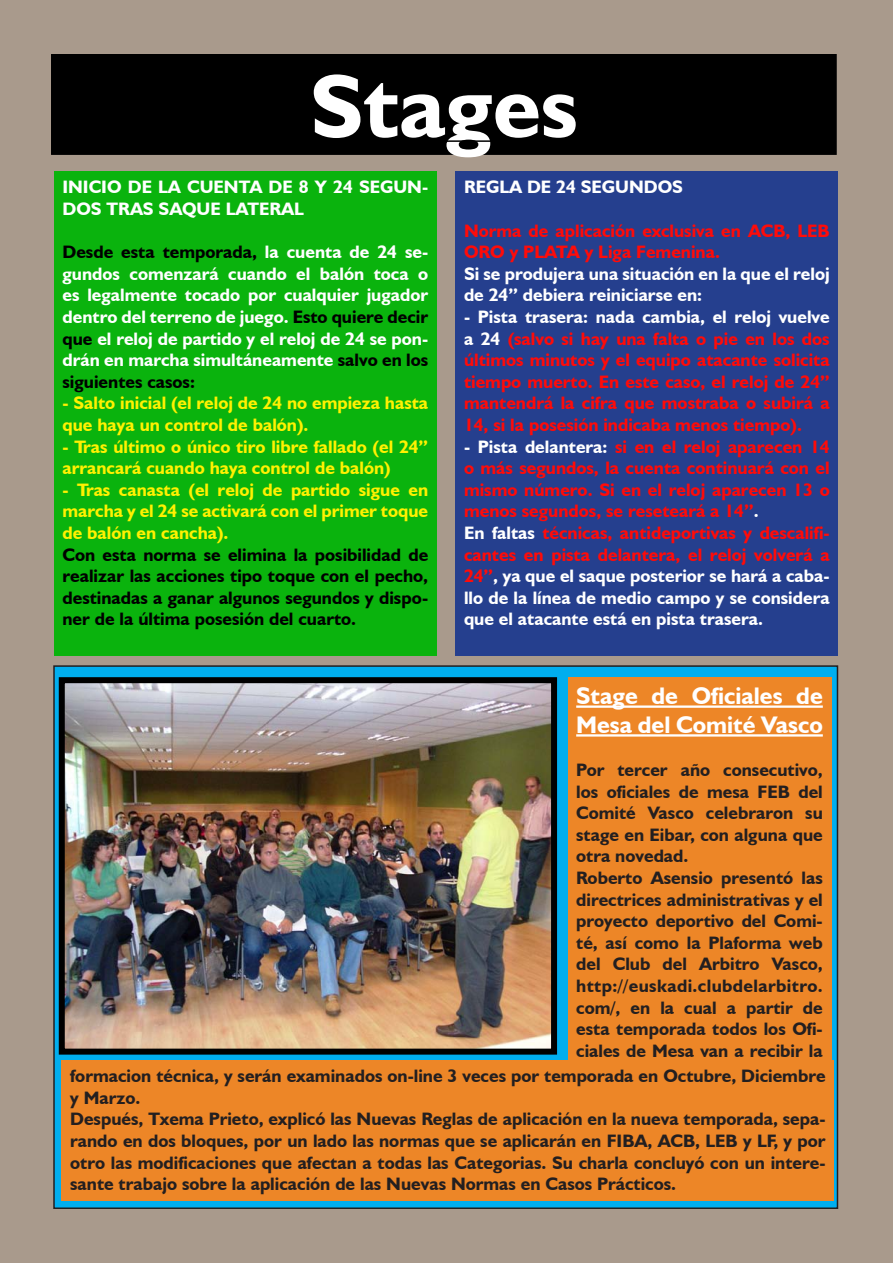
<style>
.page{position:relative;width:893px;height:1263px;background:#a99a8c}
.page>*{position:absolute;margin:0;border:0;box-sizing:border-box;transform-origin:0 0}
.t1{font:700 90px "Humanist 521 BT";color:#fff}
.t2{font:700 24px/28.8px "Humanist 521 BT";color:#fff}
.t3{font:700 18px/21.6px "Humanist 521 BT";color:#231f20;text-align:justify}
.t4{font:700 18px/21.6px "Humanist 521 BT";color:#fff}
.t5{font:700 18px/21.6px "Humanist 521 BT";color:#ff0b09;text-align:justify}
.t6{font:700 18px/21.6px "Humanist 521 BT";color:#fff101}
.t7{font:700 18px/21.6px "Humanist 521 BT";color:#000;text-align:justify}
.s1{color:#000}
.s2{color:#fff}
.s3{color:#ff0b09}
</style>
<div class="page">
<div style="left:51px;top:54px;width:786px;height:101px;background:#000;border:2px solid #000"></div>
<div style="left:54px;top:171px;width:383px;height:484px;background:#0ab30d"></div>
<div style="left:455px;top:171px;width:383px;height:484px;background:#253f8e"></div>
<div style="left:54px;top:666px;width:783px;height:542px;background:#00aeef"></div>
<img style="left:66px;top:684px;width:484px;height:363px">
<div style="left:59px;top:677px;width:498px;height:377px;border:6px solid #000"></div>
<div style="left:568px;top:677px;width:263px;height:392px;background:#ed8627"></div>
<hr style="left:576px;top:705px;width:247px;height:3px;background:#fff">
<hr style="left:576px;top:734px;width:247px;height:3px;background:#fff">
<div style="left:62px;top:1060px;width:772px;height:140px;background:#ed8627"></div>
<p class="t1" style="left:310px;top:50px;width:270px">Stages</p>
<p class="t4" style="left:63px;top:176px;width:367px">INICIO DE LA CUENTA DE 8 Y 24 SEGUN-<br>DOS TRAS SAQUE LATERAL</p>
<p class="t4" style="left:63px;top:241px;width:367px;text-align:justify"><span class="s1">Desde esta temporada,</span> la cuenta de 24 se&shy;gundos comenzará cuando el balón toca o es legalmente tocado por cualquier jugador dentro del terreno de juego. <span class="s1">Esto quiere decir que</span> el reloj de partido y el reloj de 24 se pon&shy;drán en marcha simultáneamente <span class="s1">salvo en los siguientes casos:</span></p>
<p class="t6" style="left:63px;top:392px;width:367px">- Salto inicial (el reloj de 24 no empieza hasta que haya un control de balón).</p>
<p class="t6" style="left:63px;top:435px;width:367px">- Tras último o único tiro libre fallado (el 24” arrancará cuando haya control de balón)</p>
<p class="t6" style="left:63px;top:478px;width:367px;text-align:justify">- Tras canasta (el reloj de partido sigue en marcha y el 24 se activará con el primer toque de balón en cancha).</p>
<p class="t7" style="left:63px;top:543px;width:367px">Con esta norma se elimina la posibilidad de realizar las acciones tipo toque con el pecho, destinadas a ganar algunos segundos y dispo&shy;ner de la última posesión del cuarto.</p>
<p class="t4" style="left:464px;top:176px;width:221px">REGLA DE 24 SEGUNDOS</p>
<p class="t5" style="left:464px;top:219px;width:367px">Norma de aplicación exclusiva en ACB, LEB<br>ORO y PLATA y Liga Femenina.</p>
<p class="t4" style="left:464px;top:262px;width:367px">Si se produjera una situación en la que el reloj de 24” debiera reiniciarse en:</p>
<p class="t5" style="left:464px;top:306px;width:367px"><span class="s2">- Pista trasera: nada cambia, el reloj vuelve a 24</span> (salvo si hay una falta o pie en los dos últimos minutos y el equipo atacante solicita tiempo muerto. En este caso, el reloj de 24” mantendrá la cifra que mostraba o subirá a 14, si la posesión indicaba menos tiempo).</p>
<p class="t5" style="left:464px;top:435px;width:367px"><span class="s2">- Pista delantera:</span> si en el reloj aparecen 14 o más segundos, la cuenta continuará con el mismo número. Si en el reloj aparecen 13 o menos segundos, se reseteará a 14”<span class="s2">.</span></p>
<p class="t4" style="left:464px;top:522px;width:367px;text-align:justify">En faltas <span class="s3">técnicas, antideportivas y descalifi&shy;cantes en pista delantera, el reloj volverá a 24”</span>, ya que el saque posterior se hará a caba&shy;llo de la línea de medio campo y se considera que el atacante está en pista trasera.</p>
<p class="t2" style="left:576px;top:681px;width:248px">Stage de Oficiales de<br>Mesa del Comité Vasco</p>
<p class="t3" style="left:576px;top:758px;width:248px">Por tercer año consecutivo, los oficiales de mesa FEB del Comité Vasco celebraron su stage en Eibar, con alguna que otra novedad.</p>
<p class="t3" style="left:576px;top:866px;width:248px">Roberto Asensio presentó las directrices administrativas y el proyecto deportivo del Comi&shy;té, así como la Plaforma web del Club del Arbitro Vasco, http://euskadi.clubdelarbitro. com/, en la cual a partir de esta temporada todos los Ofi&shy;ciales de Mesa van a recibir la</p>
<p class="t3" style="left:70px;top:1065px;width:757px">formacion técnica, y serán examinados on-line 3 veces por temporada en Octubre, Diciembre y Marzo.</p>
<p class="t3" style="left:70px;top:1108px;width:757px">Después, Txema Prieto, explicó las Nuevas Reglas de aplicación en la nueva temporada, sepa&shy;rando en dos bloques, por un lado las normas que se aplicarán en FIBA, ACB, LEB y LF, y por otro las modificaciones que afectan a todas las Categorias. Su charla concluyó con un intere&shy;sante trabajo sobre la aplicación de las Nuevas Normas en Casos Prácticos.</p>
</div>
